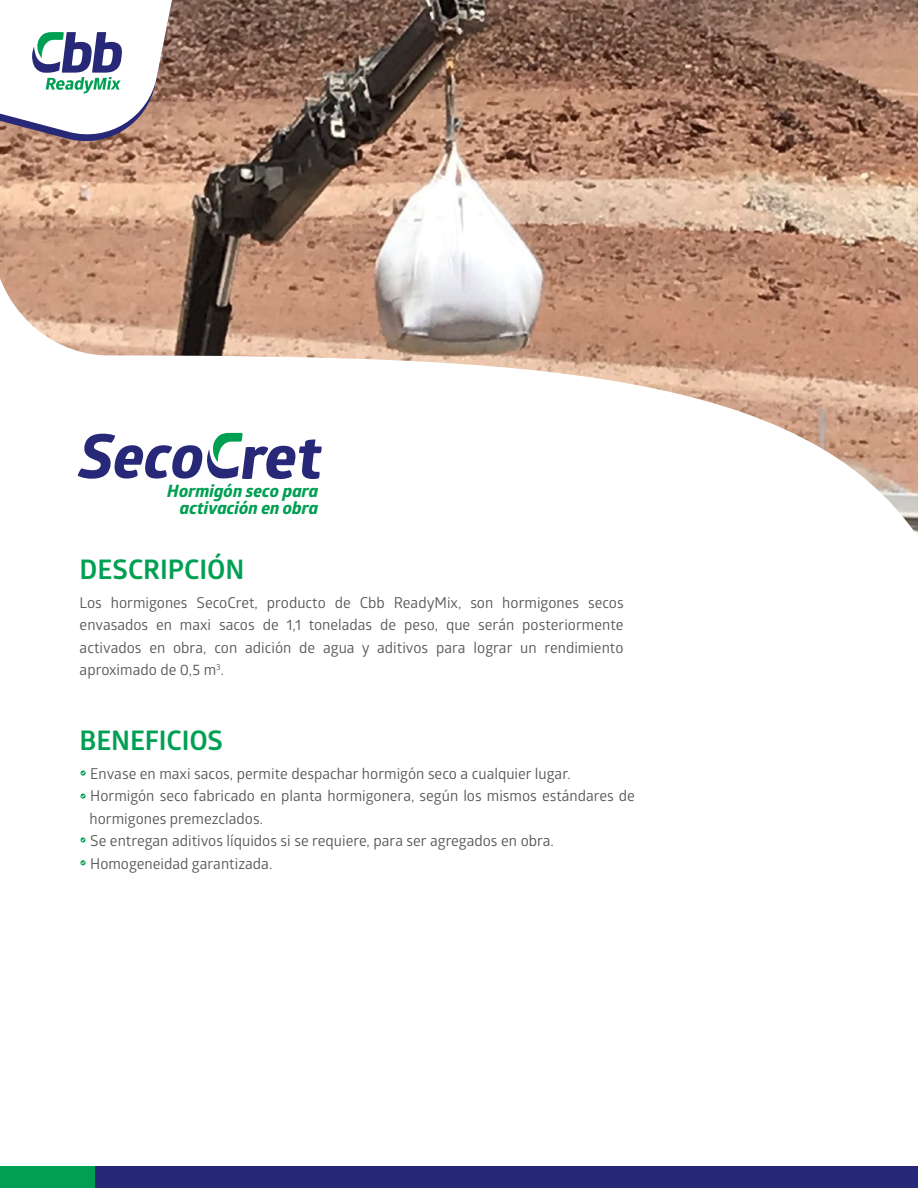
<style>
.page{position:relative;width:918px;height:1188px;background:#fff}
.page>*{position:absolute;margin:0;border:0;box-sizing:border-box;transform-origin:0 0}
.t1{font:italic 700 60.45px "Globerx";color:#282878}
.t2{font:700 27px "Glober";letter-spacing:-.005em;color:#00a053}
.t3{font:italic 700 17.1px/17.1px "Globerx";color:#00a053;text-align:right}
.t4{font:15px/22.5px "Glober";color:#575756;text-align:justify}
</style>
<div class="page">
<svg style="left:80px;top:771px;width:6px;height:5px"></svg>
<svg style="left:80px;top:794px;width:6px;height:5px"></svg>
<svg style="left:80px;top:837px;width:6px;height:6px"></svg>
<svg style="left:80px;top:860px;width:6px;height:5px"></svg>
<img style="left:0;top:0;width:918px;height:537px">
<svg style="left:0;top:0;width:188px;height:149px"></svg>
<div style="left:58px;top:1166px;width:860px;height:22px;background:#282878"></div>
<div style="left:0;top:1166px;width:95px;height:22px;background:#00a053"></div>
<h1 class="t1" style="left:79px;top:413px;width:127px">Seco</h1>
<p class="t3" style="left:167px;top:482px;width:153px">Hormigón seco para activación en obra</p>
<h2 class="t2" style="left:80px;top:551px;width:166px">DESCRIPCIÓN</h2>
<p class="t4" style="left:80px;top:590px;width:546px">Los hormigones SecoCret, producto de Cbb ReadyMix, son hormigones secos envasados en maxi sacos de 1,1 toneladas de peso, que serán posteriormente activados en obra, con adición de agua y aditivos para lograr un rendimiento aproximado de 0,5 m<sup>3</sup>.</p>
<h2 class="t2" style="left:80px;top:722px;width:145px">BENEFICIOS</h2>
<p class="t4" style="left:90px;top:761px;width:547px;text-align:left">Envase en maxi sacos, permite despachar hormigón seco a cualquier lugar.<br>Hormigón seco fabricado en planta hormigonera, según los mismos estándares de hormigones premezclados.<br>Se entregan aditivos líquidos si se requiere, para ser agregados en obra.<br>Homogeneidad garantizada.</p>
</div>
